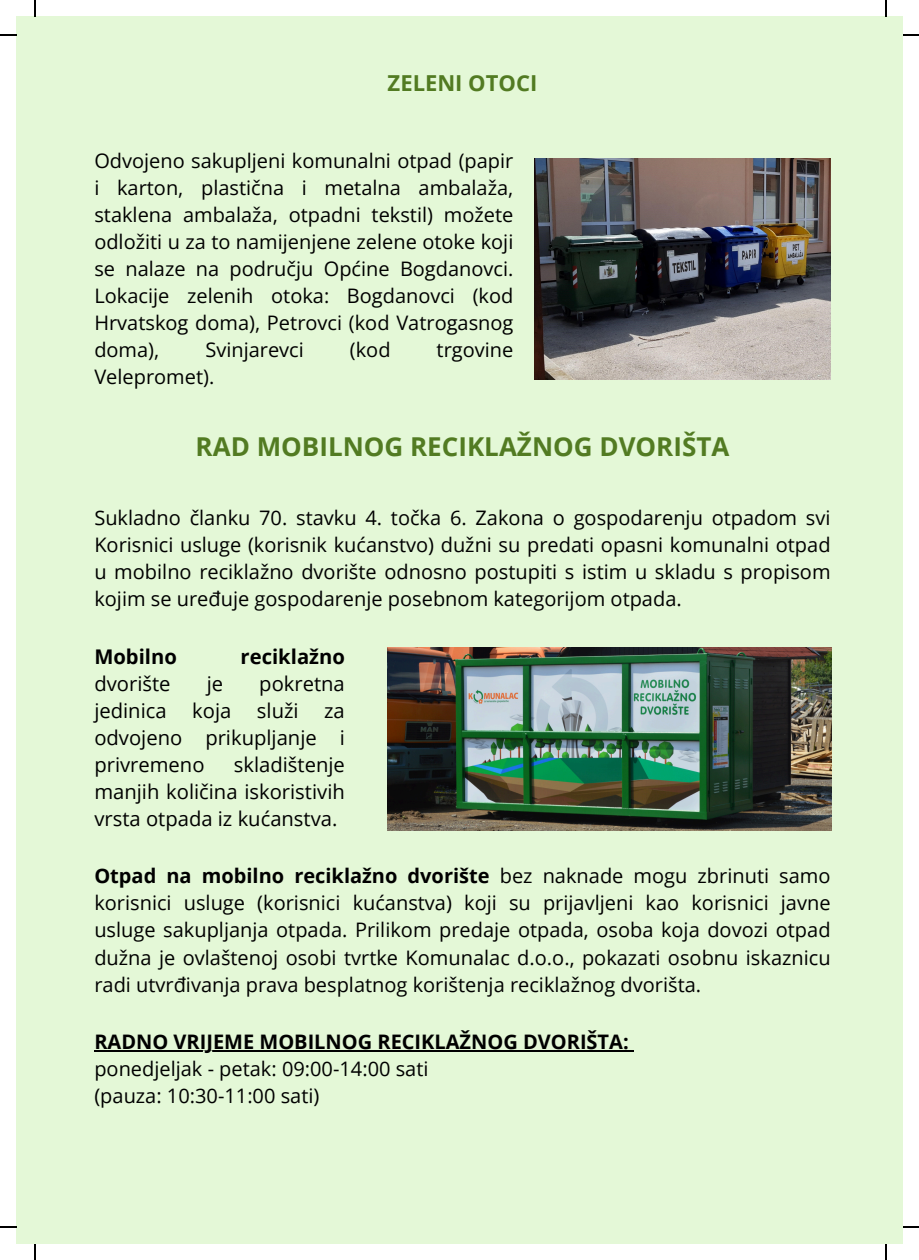
<style>
.page{position:relative;width:919px;height:1260px;background:#fff}
.page>*{position:absolute;margin:0;border:0;box-sizing:border-box;transform-origin:0 0}
.t1{font:700 26px "Open Sans";color:#527b22}
.t2{font:700 22px "Open Sans";color:#527b22}
.t3{font:20.2px/27px "Open Sans";color:#000;text-align:justify}
.t4{font:700 20.2px "Open Sans";color:#000}
.t5{font:20px/27px "Open Sans";color:#000;text-align:justify}
.t6{font:700 20px "Open Sans";color:#000}
.s1{font-weight:700}
</style>
<div class="page">
<div style="left:16px;top:16px;width:887px;height:1228px;background:#e4f8d7"></div>
<img style="left:387px;top:647px;width:444px;height:183px">
<img style="left:535px;top:158px;width:295px;height:221px">
<hr style="left:94px;top:1050px;width:534px;height:1px;background:#000">
<svg style="left:34px;top:0;width:2px;height:16px"></svg>
<svg style="left:0;top:34px;width:16px;height:2px"></svg>
<svg style="left:885px;top:0;width:1px;height:16px"></svg>
<svg style="left:903px;top:34px;width:16px;height:2px"></svg>
<svg style="left:34px;top:1244px;width:2px;height:15px"></svg>
<svg style="left:0;top:1226px;width:16px;height:1px"></svg>
<svg style="left:885px;top:1244px;width:1px;height:15px"></svg>
<svg style="left:903px;top:1226px;width:16px;height:1px"></svg>
<p class="t2" style="left:387px;top:68px;width:151px">ZELENI OTOCI</p>
<p class="t5" style="left:94px;top:147px;width:420px">Odvojeno sakupljeni komunalni otpad (papir i karton, plastična i metalna ambalaža, staklena ambalaža, otpadni tekstil) možete odložiti u za to namijenjene zelene otoke koji se nalaze na području Općine Bogdanovci.<br>Lokacije zelenih otoka: Bogdanovci (kod Hrvatskog doma), Petrovci (kod Vatrogasnog doma),</p>
<p class="t5" style="left:205px;top:336px;width:100px">Svinjarevci</p>
<p class="t5" style="left:350px;top:336px;width:42px">(kod</p>
<p class="t5" style="left:436px;top:336px;width:78px">trgovine</p>
<p class="t5" style="left:94px;top:363px;width:121px">Velepromet).</p>
<h1 class="t1" style="left:196px;top:428px;width:535px">RAD MOBILNOG RECIKLAŽNOG DVORIŠTA</h1>
<p class="t5" style="left:94px;top:504px;width:737px">Sukladno članku 70. stavku 4. točka 6. Zakona o gospodarenju otpadom svi Korisnici usluge (korisnik kućanstvo) dužni su predati opasni komunalni otpad u mobilno reciklažno dvorište odnosno postupiti s istim u skladu s propisom kojim se uređuje gospodarenje posebnom kategorijom otpada.</p>
<p class="t4" style="left:94px;top:642px;width:84px">Mobilno</p>
<p class="t4" style="left:240px;top:642px;width:106px">reciklažno</p>
<p class="t3" style="left:94px;top:669px;width:78px">dvorište</p>
<p class="t3" style="left:207px;top:669px;width:18px">je</p>
<p class="t3" style="left:259px;top:669px;width:87px">pokretna</p>
<p class="t3" style="left:94px;top:696px;width:74px">jedinica</p>
<p class="t3" style="left:192px;top:696px;width:41px">koja</p>
<p class="t3" style="left:257px;top:696px;width:43px">služi</p>
<p class="t3" style="left:94px;top:696px;width:252px;text-indent:230px">za odvojeno prikupljanje i privremeno</p>
<p class="t3" style="left:94px;top:750px;width:252px;text-indent:139px">skladištenje manjih količina iskoristivih vrsta otpada iz kućanstva.</p>
<p class="t5" style="left:94px;top:862px;width:737px"><span class="s1">Otpad na mobilno reciklažno dvorište</span> bez naknade mogu zbrinuti samo korisnici usluge (korisnici kućanstva) koji su prijavljeni kao korisnici javne usluge sakupljanja otpada. Prilikom predaje otpada, osoba koja dovozi otpad dužna je ovlaštenoj osobi tvrtke Komunalac d.o.o., pokazati osobnu iskaznicu radi utvrđivanja prava besplatnog korištenja reciklažnog dvorišta.</p>
<p class="t6" style="left:94px;top:1027px;width:536px">RADNO VRIJEME MOBILNOG RECIKLAŽNOG DVORIŠTA:</p>
<p class="t5" style="left:94px;top:1054px;width:336px">ponedjeljak - petak: 09:00-14:00 sati</p>
<p class="t5" style="left:94px;top:1081px;width:226px">(pauza: 10:30-11:00 sati)</p>
</div>
